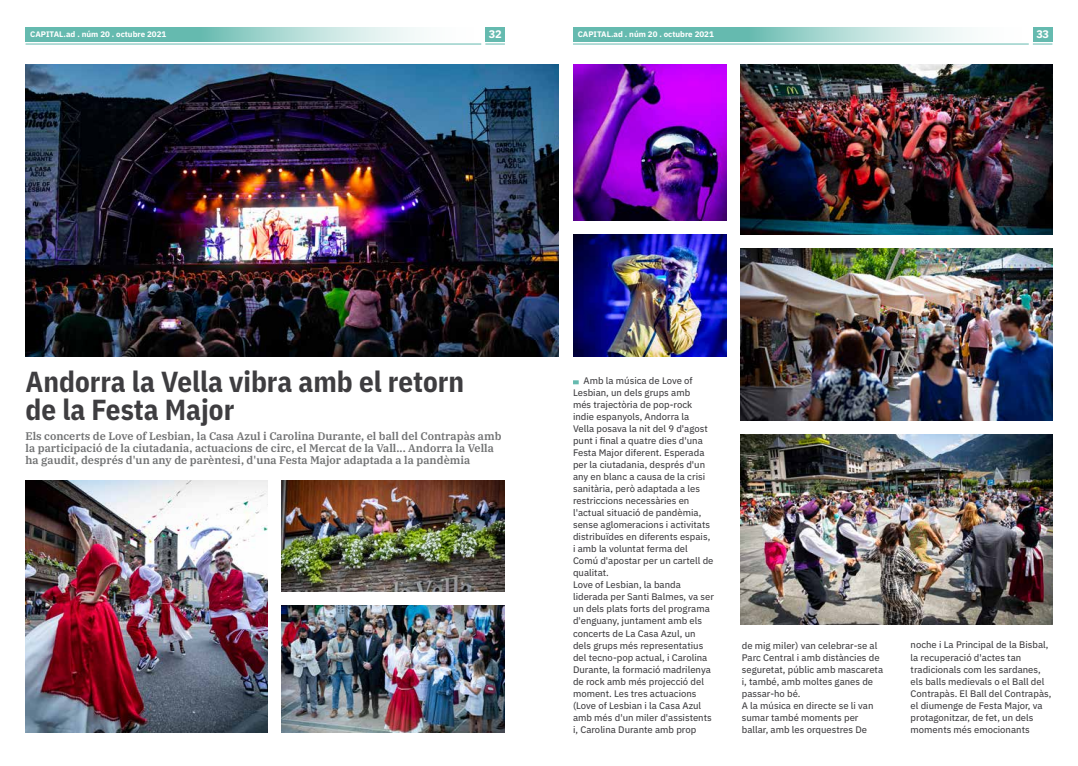
<style>
.page{position:relative;width:1078px;height:766px;background:#fff}
.page>*{position:absolute;margin:0;border:0;box-sizing:border-box;transform-origin:0 0}
.t1{font:700 29px/28px "IBM Plex Sans Cond";color:#3e3d40}
.t2{font:600 11px/12px "IBM Plex Serif";color:#707172}
.t3{font:700 11px "IBM Plex Sans";color:#fff}
.t4{font:9.5px/12px "IBM Plex Sans Text";color:#3e3d40}
.t5{font:700 8px "IBM Plex Sans";color:#fff}
</style>
<div class="page">
<div style="left:485px;top:27px;width:20px;height:14px;background:#65baaf"></div>
<svg style="left:26px;top:27px;width:394px;height:14px;background:#94cec7"></svg>
<hr style="left:26px;top:44px;width:455px;height:1px;background:#65baaf">
<svg style="left:485px;top:44px;width:20px;height:1px"></svg>
<div style="left:1032px;top:27px;width:20px;height:14px;background:#65baaf"></div>
<svg style="left:573px;top:27px;width:394px;height:14px;background:#93cec7"></svg>
<hr style="left:573px;top:44px;width:455px;height:1px;background:#65baaf">
<svg style="left:1033px;top:44px;width:19px;height:1px"></svg>
<img style="left:26px;top:64px;width:532px;height:292px">
<img style="left:281px;top:605px;width:224px;height:127px">
<img style="left:26px;top:480px;width:241px;height:252px">
<img style="left:281px;top:480px;width:224px;height:111px">
<img style="left:740px;top:434px;width:312px;height:190px">
<img style="left:740px;top:64px;width:312px;height:170px">
<img style="left:573px;top:64px;width:153px;height:156px">
<img style="left:573px;top:234px;width:153px;height:122px">
<img style="left:740px;top:248px;width:312px;height:172px">
<svg style="left:573px;top:380px;width:5px;height:4px"></svg>
<p class="t5" style="left:30px;top:28px;width:138px">CAPITAL.ad . núm 20 . octubre 2021</p>
<p class="t3" style="left:489px;top:26px;width:14px">32</p>
<p class="t5" style="left:577px;top:28px;width:138px">CAPITAL.ad . núm 20 . octubre 2021</p>
<p class="t3" style="left:1036px;top:26px;width:14px">33</p>
<h1 class="t1" style="left:26px;top:365px;width:440px">Andorra la Vella vibra amb el retorn de la Festa Major</h1>
<p class="t2" style="left:26px;top:429px;width:477px">Els concerts de Love of Lesbian, la Casa Azul i Carolina Durante, el ball del Contrapàs amb la participació de la ciutadania, actuacions de circ, el Mercat de la Vall... Andorra la Vella ha gaudit, després d'un any de parèntesi, d'una Festa Major adaptada a la pandèmia</p>
<p class="t4" style="left:573px;top:374px;width:142px;text-indent:11px">Amb la música de Love of<br>Lesbian, un dels grups amb<br>més trajectòria de pop-rock indie espanyols, Andorra la<br>Vella posava la nit del 9 d'agost punt i final a quatre dies d'una<br>Festa Major diferent. Esperada per la ciutadania, després d'un any en blanc a causa de la crisi sanitària, però adaptada a les restriccions necessàries en l'actual situació de pandèmia, sense aglomeracions i activitats distribuïdes en diferents espais, i amb la voluntat ferma del<br>Comú d'apostar per un cartell de qualitat.<br>Love of Lesbian, la banda liderada per Santi Balmes, va ser un dels plats forts del programa d'enguany, juntament amb els concerts de La Casa Azul, un dels grups més representatius del tecno-pop actual, i Carolina<br>Durante, la formació madrilenya de rock amb més projecció del moment. Les tres actuacions (Love of Lesbian i la Casa Azul amb més d'un miler d'assistents i, Carolina Durante amb prop</p>
<p class="t4" style="left:741px;top:638px;width:143px">de mig miler) van celebrar-se al<br>Parc Central i amb distàncies de seguretat, públic amb mascareta i, també, amb moltes ganes de passar-ho bé.<br>A la música en directe se li van sumar també moments per ballar, amb les orquestres De</p>
<p class="t4" style="left:910px;top:638px;width:142px">noche i La Principal de la Bisbal, la recuperació d'actes tan tradicionals com les sardanes, els balls medievals o el Ball del<br>Contrapàs. El Ball del Contrapàs, el diumenge de Festa Major, va protagonitzar, de fet, un dels moments més emocionants</p>
</div>
